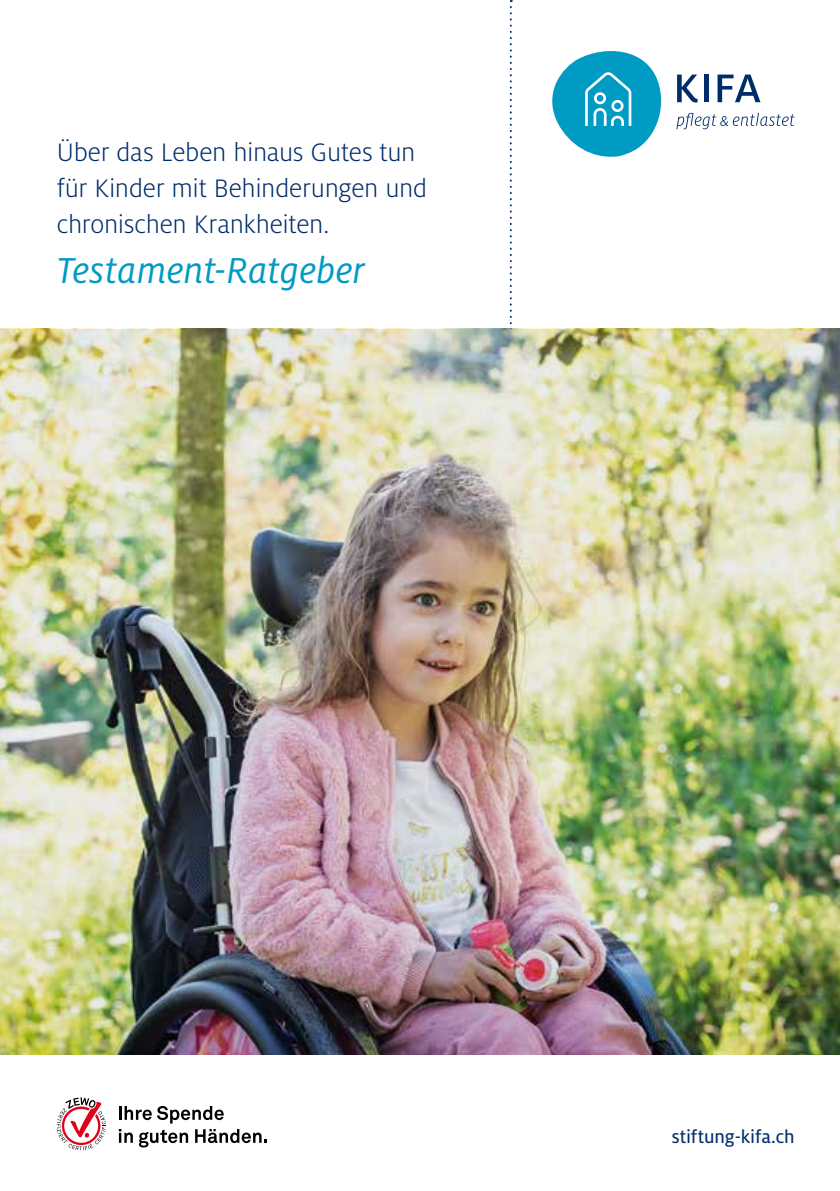
<style>
.page{position:relative;width:840px;height:1191px;background:#fff}
.page>*{position:absolute;margin:0;border:0;box-sizing:border-box;transform-origin:0 0}
.t1{font:italic 40px "Milo Pro";letter-spacing:.005em;color:#009bc2}
.t2{font:300 28px/36px "Milo Pro";letter-spacing:-.01em;color:#002d6a}
.t3{font:20px "Milo Pro Text";letter-spacing:-.005em;color:#002d6a}
</style>
<div class="page">
<svg style="left:509px;top:0;width:2px;height:329px"></svg>
<img style="left:0;top:329px;width:839px;height:725px">
<svg style="left:57px;top:1097px;width:49px;height:53px"></svg>
<svg style="left:119px;top:1106px;width:105px;height:17px"></svg>
<svg style="left:119px;top:1129px;width:14px;height:13px"></svg>
<svg style="left:139px;top:1129px;width:49px;height:18px"></svg>
<svg style="left:195px;top:1129px;width:72px;height:14px"></svg>
<svg style="left:676px;top:113px;width:118px;height:16px"></svg>
<svg style="left:552px;top:51px;width:110px;height:106px"></svg>
<svg style="left:677px;top:75px;width:20px;height:28px"></svg>
<div style="left:703px;top:75px;width:5px;height:27px;background:#002d6a"></div>
<svg style="left:717px;top:75px;width:43px;height:27px"></svg>
<p class="t2" style="left:57px;top:135px;width:372px">Über das Leben hinaus Gutes tun für Kinder mit Behinderungen und chronischen Krankheiten.</p>
<h1 class="t1" style="left:57px;top:249px;width:309px">Testament-Ratgeber</h1>
<p class="t3" style="left:671px;top:1125px;width:124px">stiftung-kifa.ch</p>
</div>
